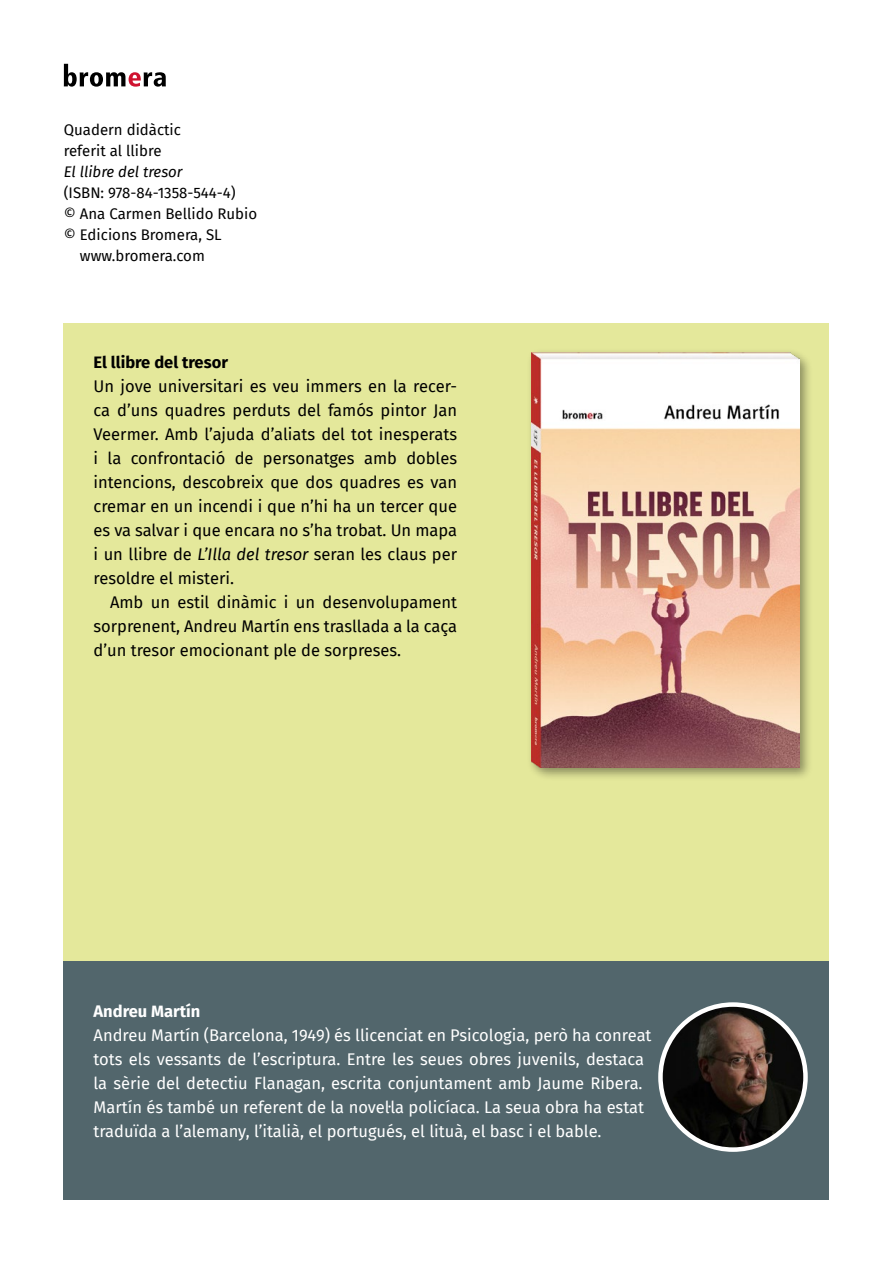
<style>
.page{position:relative;width:893px;height:1263px;background:#fff}
.page>*{position:absolute;margin:0;border:0;box-sizing:border-box;transform-origin:0 0}
.Text{font:16.5px/24px "Fira Sans";color:#000;text-align:justify}
.Text-2{font:16.5px/24px "Fira Sans";color:#fff}
.Text-3{font:700 16.5px "Fira Sans";color:#000}
.Text-4{font:700 16.5px "Fira Sans";color:#fff}
.Crèdits{font:15px/21px "Fira Sans";color:#000;text-align:center}
.Crèdits-2{font:italic 15px "Fira Sans";color:#000}
.s1{font-style:italic}
</style>
<div class="page">
<div style="left:64px;top:323px;width:765px;height:677px;background:#e4e89b"></div>
<div style="left:527px;top:348px;width:286px;height:433px;background:#000;opacity:.4"></div>
<img style="left:531px;top:353px;width:268px;height:414px">
<div style="left:64px;top:961px;width:765px;height:238px;background:#52666c"></div>
<svg style="left:64px;top:64px;width:102px;height:23px"></svg>
<img style="left:660px;top:1004px;width:145px;height:145px;border-radius:73px">
<div style="left:658px;top:1002px;width:150px;height:150px;border:4px solid #fff;border-radius:50%"></div>
<p class="Crèdits" style="left:64px;top:119px;width:119px">Quadern didàctic</p>
<p class="Crèdits" style="left:64px;top:140px;width:99px">referit al llibre</p>
<p class="Crèdits-2" style="left:64px;top:160px;width:120px">El llibre del tresor</p>
<p class="Crèdits" style="left:64px;top:182px;width:173px">(ISBN: 978-84-1358-544-4)</p>
<p class="Crèdits" style="left:64px;top:203px;width:195px">© Ana Carmen Bellido Rubio</p>
<p class="Crèdits" style="left:64px;top:224px;width:159px">© Edicions Bromera, SL www.bromera.com</p>
<p class="Text-3" style="left:94px;top:349px;width:136px">El llibre del tresor</p>
<p class="Text" style="left:94px;top:374px;width:365px">Un jove universitari es veu immers en la recer&shy;ca d’uns quadres perduts del famós pintor Jan Veermer. Amb l’ajuda d’aliats del tot inesperats i la confrontació de personatges amb dobles intencions, descobreix que dos quadres es van cremar en un incendi i que n’hi ha un tercer que es va salvar i que encara no s’ha trobat. Un mapa i un llibre de <span class="s1">L’Illa del tresor</span> seran les claus per resoldre el misteri.</p>
<p class="Text" style="left:94px;top:590px;width:365px;text-indent:16px">Amb un estil dinàmic i un desenvolupament sorprenent, Andreu Martín ens trasllada a la caça d’un tresor emocionant ple de sorpreses.</p>
<p class="Text-4" style="left:94px;top:997px;width:108px">Andreu Martín</p>
<p class="Text-2" style="left:94px;top:1023px;width:560px">Andreu Martín (Barcelona, 1949) és llicenciat en Psicologia, però ha conreat tots els vessants de l’escriptura. Entre les seues obres juvenils, destaca la sèrie del detectiu Flanagan, escrita conjuntament amb Jaume Ribera.<br>Martín és també un referent de la novel·la policíaca. La seua obra ha estat traduïda a l’alemany, l’italià, el portugués, el lituà, el basc i el bable.</p>
</div>
